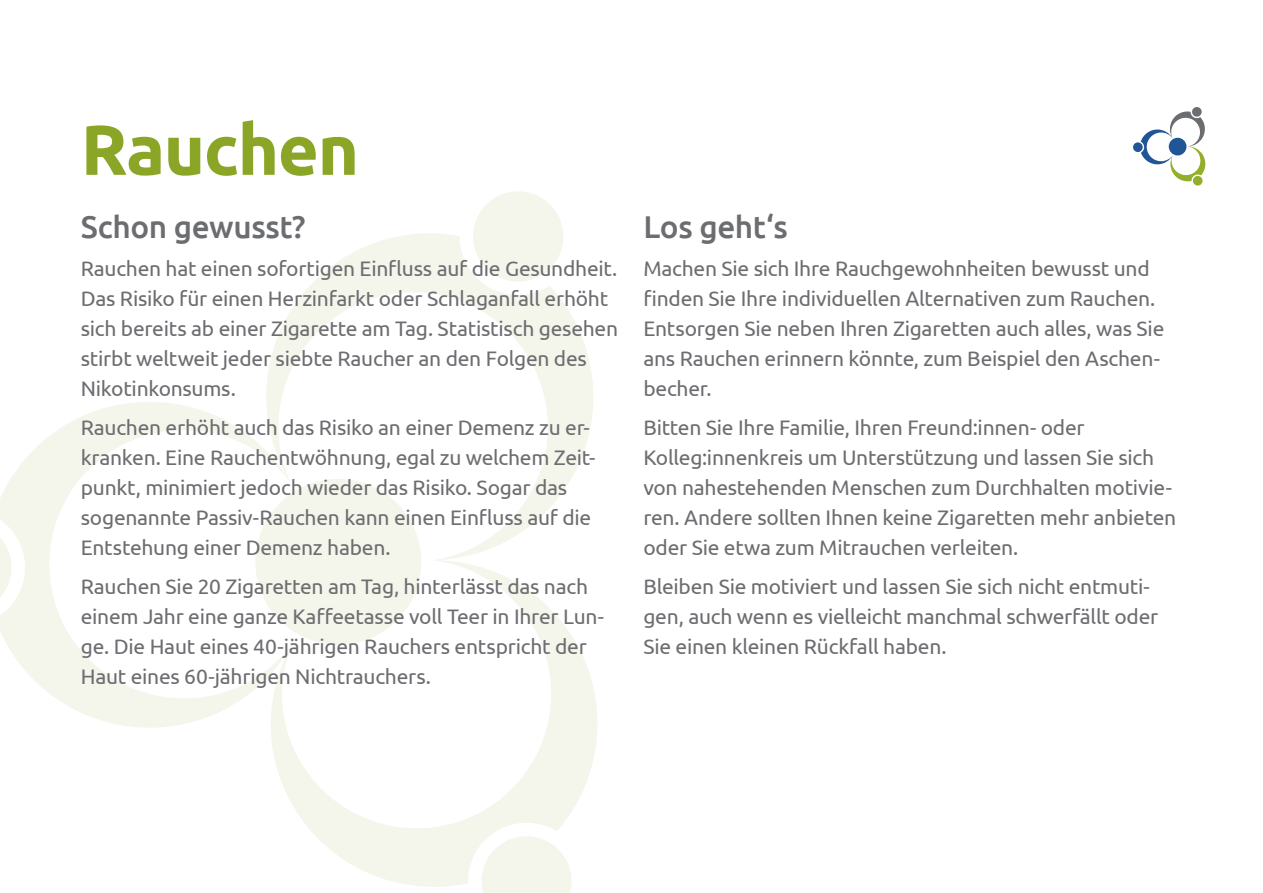
<style>
.page{position:relative;width:1263px;height:893px;background:#fff}
.page>*{position:absolute;margin:0;border:0;box-sizing:border-box;transform-origin:0 0}
.t1{font:700 70.5px "Ubuntu";letter-spacing:-.02em;color:#8ba627}
.t2{font:500 31.5px "Ubuntu";letter-spacing:-.015em;color:#6c6d70}
.t3{font:21px/30px "Ubuntu";letter-spacing:-.01em;color:#6c6d70}
</style>
<div class="page">
<svg style="left:0;top:402px;width:262px;height:326px"></svg>
<svg style="left:257px;top:191px;width:336px;height:369px"></svg>
<svg style="left:262px;top:560px;width:336px;height:333px"></svg>
<svg style="left:1133px;top:107px;width:73px;height:79px"></svg>
<h1 class="t1" style="left:81px;top:107px;width:280px">Rauchen</h1>
<h2 class="t2" style="left:81px;top:207px;width:226px">Schon gewusst?</h2>
<p class="t3" style="left:81px;top:253px;width:539px">Rauchen hat einen sofortigen Einfluss auf die Gesundheit.<br>Das Risiko für einen Herzinfarkt oder Schlaganfall erhöht sich bereits ab einer Zigarette am Tag. Statistisch gesehen stirbt weltweit jeder siebte Raucher an den Folgen des Nikotinkonsums.</p>
<p class="t3" style="left:81px;top:412px;width:516px">Rauchen erhöht auch das Risiko an einer Demenz zu er&shy;kranken. Eine Rauchentwöhnung, egal zu welchem Zeit&shy;punkt, minimiert jedoch wieder das Risiko. Sogar das sogenannte Passiv-Rauchen kann einen Einfluss auf die Entstehung einer Demenz haben.</p>
<p class="t3" style="left:81px;top:570px;width:525px">Rauchen Sie 20 Zigaretten am Tag, hinterlässt das nach einem Jahr eine ganze Kaffeetasse voll Teer in Ihrer Lun&shy;ge. Die Haut eines 40-jährigen Rauchers entspricht der Haut eines 60-jährigen Nichtrauchers.</p>
<h2 class="t2" style="left:643px;top:207px;width:146px">Los geht‘s</h2>
<p class="t3" style="left:643px;top:253px;width:522px">Machen Sie sich Ihre Rauchgewohnheiten bewusst und finden Sie Ihre individuellen Alternativen zum Rauchen.<br>Entsorgen Sie neben Ihren Zigaretten auch alles, was Sie ans Rauchen erinnern könnte, zum Beispiel den Aschen&shy;becher.</p>
<p class="t3" style="left:643px;top:412px;width:534px">Bitten Sie Ihre Familie, Ihren Freund:innen- oder Kolleg:innenkreis um Unterstützung und lassen Sie sich von nahestehenden Menschen zum Durchhalten motivie&shy;ren. Andere sollten Ihnen keine Zigaretten mehr anbieten oder Sie etwa zum Mitrauchen verleiten.</p>
<p class="t3" style="left:643px;top:570px;width:516px">Bleiben Sie motiviert und lassen Sie sich nicht entmuti&shy;gen, auch wenn es vielleicht manchmal schwerfällt oder<br>Sie einen kleinen Rückfall haben.</p>
</div>
